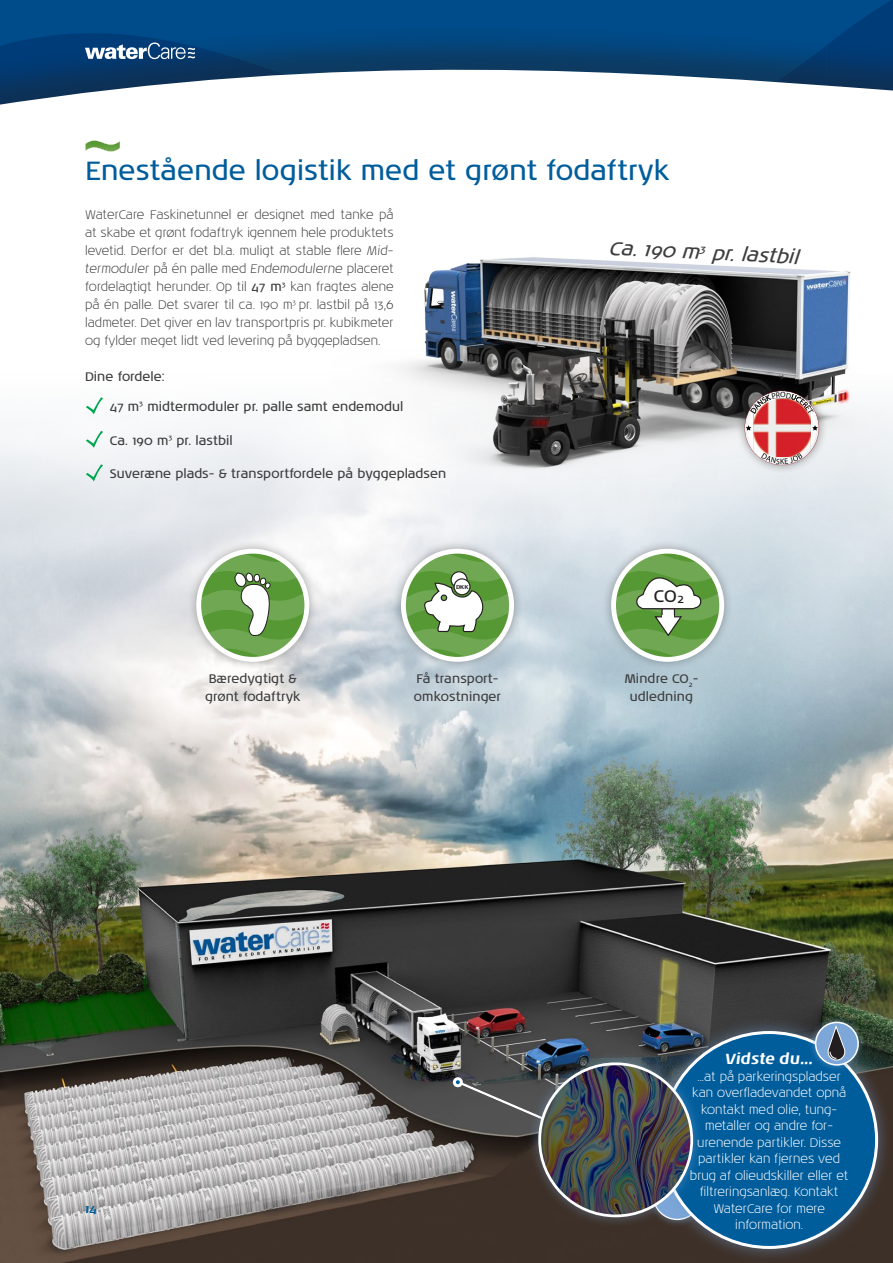
<style>
.page{position:relative;width:893px;height:1263px;background:#fff}
.page>*{position:absolute;margin:0;border:0;box-sizing:border-box;transform-origin:0 0}
.t1{font:27px "Noa LT Std";color:#005d9c}
.t2{font:italic 19.5px "Noa LT Std";color:#3e3e3f}
.t3{font:17.25px "Noa LT Std";color:#231f20}
.t4{font:italic 700 15px "Noa LT Std";color:#fff}
.t5{font:300 12.75px/18px "Noa LT Std";color:#3e3e3f;text-align:justify}
.t6{font:300 12.75px/16.5px "Noa LT Std";color:#fff;text-align:center}
.t7{font:12.75px/18px "Noa LT Std";color:#3e3e3f}
.t8{font:italic 700 12px "Noa LT Std";color:#005d9c}
.t9{font:700 5.7px "Noa LT Std";color:#231f20}
.s1{font-style:italic}
.s2{font-weight:400}
</style>
<div class="page">
<svg style="left:0;top:52px;width:141px;height:53px"></svg>
<svg style="left:85px;top:43px;width:56px;height:16px"></svg>
<img style="left:0;top:398px;width:827px;height:865px">
<svg style="left:459px;top:1081px;width:68px;height:66px;background:#51504f"></svg>
<div style="left:454px;top:1079px;width:7px;height:7px;background:#005d9c;border-radius:50%"></div>
<div style="left:453px;top:1077px;width:10px;height:10px;border:3px solid #fff;border-radius:50%"></div>
<div style="left:645px;top:1016px;width:248px;height:247px;background:#7299c6;opacity:.6"></div>
<div style="left:662px;top:1032px;width:215px;height:215px;background:#005d9c;border-radius:50%"></div>
<div style="left:527px;top:1051px;width:178px;height:178px;background:#7ca7d8;opacity:.45"></div>
<img style="left:540px;top:1064px;width:152px;height:152px;border-radius:76px">
<div style="left:538px;top:1062px;width:155px;height:155px;border:3px solid #fff;border-radius:50%"></div>
<div style="left:808px;top:1014px;width:58px;height:59px;background:#7ca7d8;opacity:.6"></div>
<div style="left:816px;top:1022px;width:42px;height:43px;background:#7ca7d8;border-radius:50%"></div>
<img style="left:827px;top:688px;width:66px;height:575px">
<div style="left:815px;top:1022px;width:44px;height:44px;border:2px solid #fff;border-radius:50%"></div>
<img style="left:141px;top:0;width:752px;height:688px">
<svg style="left:85px;top:140px;width:35px;height:12px"></svg>
<div style="left:602px;top:540px;width:131px;height:131px;background:#231f20;opacity:.35"></div>
<svg style="left:613px;top:551px;width:109px;height:108px"></svg>
<hr style="left:663px;top:615px;width:11px;height:4px;background:#fff">
<div style="left:392px;top:540px;width:131px;height:131px;background:#231f20;opacity:.35"></div>
<svg style="left:403px;top:551px;width:109px;height:108px"></svg>
<div style="left:187px;top:540px;width:132px;height:131px;background:#231f20;opacity:.35"></div>
<svg style="left:199px;top:551px;width:108px;height:108px"></svg>
<svg style="left:86px;top:397px;width:17px;height:17px"></svg>
<svg style="left:86px;top:431px;width:17px;height:17px"></svg>
<svg style="left:86px;top:464px;width:17px;height:17px"></svg>
<div style="left:735px;top:381px;width:93px;height:93px;background:#231f20;opacity:.45"></div>
<div style="left:743px;top:389px;width:78px;height:78px;background:#231f20;opacity:.15"></div>
<svg style="left:744px;top:390px;width:75px;height:75px"></svg>
<p class="t1" style="left:85px;top:155px;width:586px">Enestående logistik med et grønt fodaftryk</p>
<p class="t5" style="left:85px;top:206px;width:310px">WaterCare Faskinetunnel er designet med tanke på at skabe et grønt fodaftryk igennem hele produktets levetid. Derfor er det bl.a. muligt at stable flere <span class="s1">Mid&shy;termoduler</span> på én palle med <span class="s1">Endemodulerne</span> placeret fordelagtigt herunder. Op til <span class="s2">47 m</span><sup>3</sup> kan fragtes alene på én palle. Det svarer til ca. 190 m<sup>3</sup> pr. lastbil på 13,6 ladmeter. Det giver en lav transportpris pr. kubikmeter og fylder meget lidt ved levering på byggepladsen.</p>
<p class="t7" style="left:85px;top:368px;width:81px">Dine fordele:</p>
<p class="t2" style="left:609px;top:236px;width:191px;rotate:3deg">Ca. 190 m<sup>3</sup> pr. lastbil</p>
<p class="t7" style="left:110px;top:398px;width:295px">47 m<sup>3</sup> midtermoduler pr. palle samt endemodul</p>
<p class="t7" style="left:110px;top:432px;width:124px">Ca. 190 m<sup>3</sup> pr. lastbil</p>
<p class="t7" style="left:110px;top:465px;width:338px">Suveræne plads- &amp; transportfordele på byggepladsen</p>
<p class="t9" style="left:456px;top:583px;width:14px">DKK</p>
<p class="t3" style="left:654px;top:585px;width:32px">CO<sub>2</sub></p>
<p class="t7" style="left:209px;top:670px;width:90px">Bæredygtigt &amp;</p>
<p class="t7" style="left:205px;top:688px;width:97px">grønt fodaftryk</p>
<p class="t7" style="left:414px;top:670px;width:89px">Få transport&shy;omkostninger</p>
<p class="t7" style="left:624px;top:670px;width:76px">Mindre CO<sub>2</sub>-</p>
<p class="t7" style="left:630px;top:688px;width:65px">udledning</p>
<p class="t8" style="left:85px;top:1201px;width:14px">14</p>
<p class="t4" style="left:725px;top:1050px;width:89px">Vidste du...</p>
<p class="t6" style="left:697px;top:1068px;width:145px">...at på parkeringspladser</p>
<p class="t6" style="left:690px;top:1085px;width:160px">kan overfladevandet opnå kontakt med olie, tung&shy;metaller og andre for&shy;urenende partikler. Disse partikler kan fjernes ved brug af olieudskiller eller et filtreringsanlæg. Kontakt</p>
<p class="t6" style="left:713px;top:1200px;width:113px">WaterCare for mere</p>
<p class="t6" style="left:735px;top:1217px;width:69px">information.</p>
</div>
